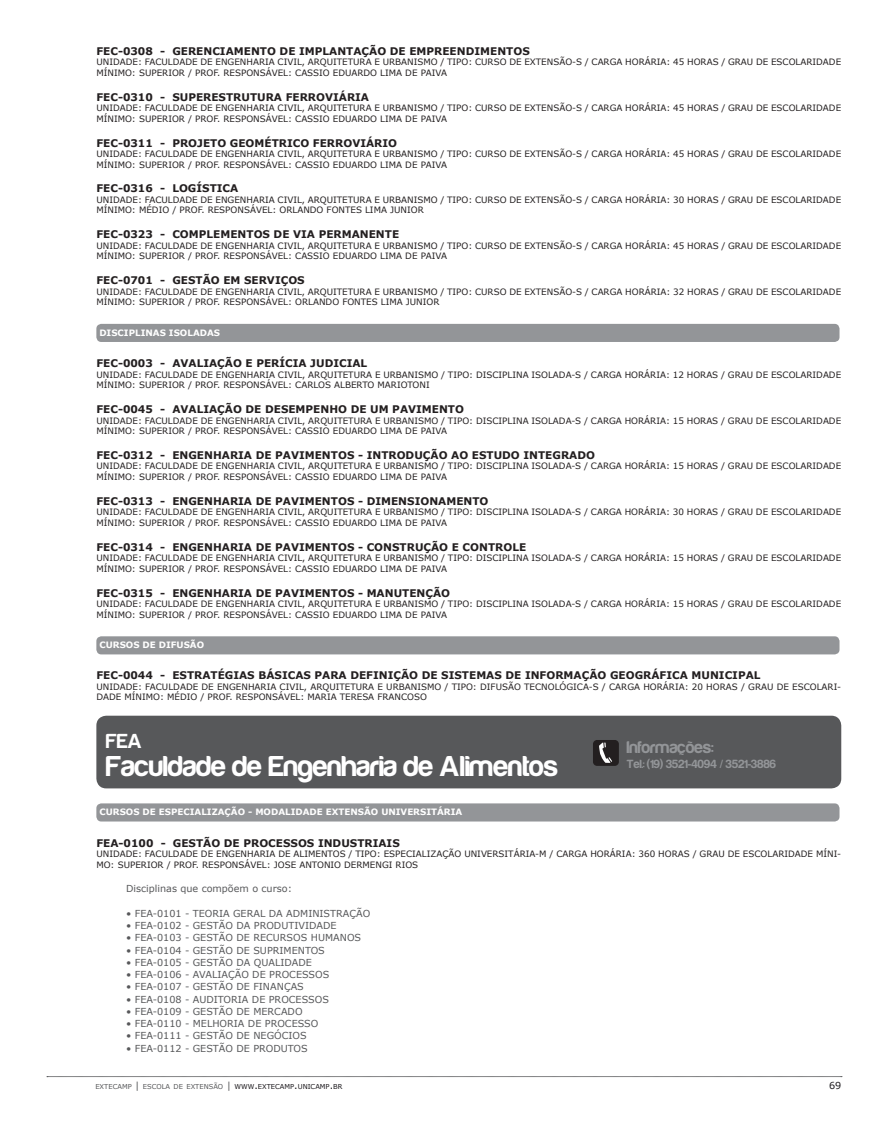
<style>
.page{position:relative;width:888px;height:1136px;background:#fff}
.page>*{position:absolute;margin:0;border:0;box-sizing:border-box;transform-origin:0 0}
.t1{font:700 29.75px "Harabara";color:#fff}
.t2{font:700 21px "Harabara";color:#fff}
.t3{font:700 17.5px "Harabara";color:#939598}
.t4{font:700 12.25px "Harabara";color:#939598}
.Nome_Do_Curso{font:700 10.5px "Verdana";color:#231f20}
.ementa{font:9.62px "Verdana";color:#57585a}
.t5{font:9.62px "Verdana";color:#1a171b}
.Info_do_curso{font:8.75px/10.5px "Verdana";color:#231f20}
.t6{font:700 8.75px "Verdana";color:#fff}
.t7{font:6.65px "Verdana";color:#57585a}
.s1{font-size:9.62px}
.s2{color:#1a171b}
.s3{font-size:9.62px;color:#1a171b}
</style>
<div class="page">
<div style="left:96px;top:324px;width:743px;height:18px;background:#939598;border-radius:5px"></div>
<div style="left:96px;top:636px;width:743px;height:18px;background:#939598;border-radius:5px"></div>
<div style="left:96px;top:803px;width:743px;height:18px;background:#939598;border-radius:5px"></div>
<div style="left:96px;top:715px;width:744px;height:73px;background:#57585a;border-radius:10px"></div>
<div style="left:592px;top:739px;width:26px;height:26px;background:#231f20;border-radius:4px"></div>
<svg style="left:599px;top:742px;width:13px;height:20px"></svg>
<p class="Nome_Do_Curso" style="left:96px;top:44px;width:434px">FEC-0308 - GERENCIAMENTO DE IMPLANTAÇÃO DE EMPREENDIMENTOS</p>
<p class="Info_do_curso" style="left:96px;top:56px;width:746px">UNIDADE: FACULDADE DE ENGENHARIA CIVIL, ARQUITETURA E URBANISMO / TIPO: CURSO DE EXTENSÃO-S / CARGA HORÁRIA: 45 HORAS / GRAU DE ESCOLARIDADE<br>MÍNIMO: SUPERIOR / PROF. RESPONSÁVEL: CASSIO EDUARDO LIMA DE PAIVA</p>
<p class="Nome_Do_Curso" style="left:96px;top:90px;width:274px">FEC-0310 - SUPERESTRUTURA FERROVIÁRIA</p>
<p class="Info_do_curso" style="left:96px;top:102px;width:746px">UNIDADE: FACULDADE DE ENGENHARIA CIVIL, ARQUITETURA E URBANISMO / TIPO: CURSO DE EXTENSÃO-S / CARGA HORÁRIA: 45 HORAS / GRAU DE ESCOLARIDADE<br>MÍNIMO: SUPERIOR / PROF. RESPONSÁVEL: CASSIO EDUARDO LIMA DE PAIVA</p>
<p class="Nome_Do_Curso" style="left:96px;top:136px;width:302px">FEC-0311 - PROJETO GEOMÉTRICO FERROVIÁRIO</p>
<p class="Info_do_curso" style="left:96px;top:148px;width:746px">UNIDADE: FACULDADE DE ENGENHARIA CIVIL, ARQUITETURA E URBANISMO / TIPO: CURSO DE EXTENSÃO-S / CARGA HORÁRIA: 45 HORAS / GRAU DE ESCOLARIDADE<br>MÍNIMO: SUPERIOR / PROF. RESPONSÁVEL: CASSIO EDUARDO LIMA DE PAIVA</p>
<p class="Nome_Do_Curso" style="left:96px;top:182px;width:143px">FEC-0316 - LOGÍSTICA</p>
<p class="Info_do_curso" style="left:96px;top:194px;width:746px">UNIDADE: FACULDADE DE ENGENHARIA CIVIL, ARQUITETURA E URBANISMO / TIPO: CURSO DE EXTENSÃO-S / CARGA HORÁRIA: 30 HORAS / GRAU DE ESCOLARIDADE<br>MÍNIMO: MÉDIO / PROF. RESPONSÁVEL: ORLANDO FONTES LIMA JUNIOR</p>
<p class="Nome_Do_Curso" style="left:96px;top:228px;width:304px">FEC-0323 - COMPLEMENTOS DE VIA PERMANENTE</p>
<p class="Info_do_curso" style="left:96px;top:240px;width:746px">UNIDADE: FACULDADE DE ENGENHARIA CIVIL, ARQUITETURA E URBANISMO / TIPO: CURSO DE EXTENSÃO-S / CARGA HORÁRIA: 45 HORAS / GRAU DE ESCOLARIDADE<br>MÍNIMO: SUPERIOR / PROF. RESPONSÁVEL: CASSIO EDUARDO LIMA DE PAIVA</p>
<p class="Nome_Do_Curso" style="left:96px;top:273px;width:210px">FEC-0701 - GESTÃO EM SERVIÇOS</p>
<p class="Info_do_curso" style="left:96px;top:286px;width:746px">UNIDADE: FACULDADE DE ENGENHARIA CIVIL, ARQUITETURA E URBANISMO / TIPO: CURSO DE EXTENSÃO-S / CARGA HORÁRIA: 32 HORAS / GRAU DE ESCOLARIDADE<br>MÍNIMO: SUPERIOR / PROF. RESPONSÁVEL: ORLANDO FONTES LIMA JUNIOR</p>
<p class="t6" style="left:99px;top:327px;width:122px">DISCIPLINAS ISOLADAS</p>
<p class="Nome_Do_Curso" style="left:96px;top:356px;width:272px">FEC-0003 - AVALIAÇÃO E PERÍCIA JUDICIAL</p>
<p class="Info_do_curso" style="left:96px;top:369px;width:746px">UNIDADE: FACULDADE DE ENGENHARIA CIVIL, ARQUITETURA E URBANISMO / TIPO: DISCIPLINA ISOLADA-S / CARGA HORÁRIA: 12 HORAS / GRAU DE ESCOLARIDADE<br>MÍNIMO: SUPERIOR / PROF. RESPONSÁVEL: CARLOS ALBERTO MARIOTONI</p>
<p class="Nome_Do_Curso" style="left:96px;top:402px;width:369px">FEC-0045 - AVALIAÇÃO DE DESEMPENHO DE UM PAVIMENTO</p>
<p class="Info_do_curso" style="left:96px;top:415px;width:746px">UNIDADE: FACULDADE DE ENGENHARIA CIVIL, ARQUITETURA E URBANISMO / TIPO: DISCIPLINA ISOLADA-S / CARGA HORÁRIA: 15 HORAS / GRAU DE ESCOLARIDADE<br>MÍNIMO: SUPERIOR / PROF. RESPONSÁVEL: CASSIO EDUARDO LIMA DE PAIVA</p>
<p class="Nome_Do_Curso" style="left:96px;top:448px;width:500px">FEC-0312 - ENGENHARIA DE PAVIMENTOS - INTRODUÇÃO AO ESTUDO INTEGRADO</p>
<p class="Info_do_curso" style="left:96px;top:460px;width:746px">UNIDADE: FACULDADE DE ENGENHARIA CIVIL, ARQUITETURA E URBANISMO / TIPO: DISCIPLINA ISOLADA-S / CARGA HORÁRIA: 15 HORAS / GRAU DE ESCOLARIDADE<br>MÍNIMO: SUPERIOR / PROF. RESPONSÁVEL: CASSIO EDUARDO LIMA DE PAIVA</p>
<p class="Nome_Do_Curso" style="left:96px;top:494px;width:393px">FEC-0313 - ENGENHARIA DE PAVIMENTOS - DIMENSIONAMENTO</p>
<p class="Info_do_curso" style="left:96px;top:506px;width:746px">UNIDADE: FACULDADE DE ENGENHARIA CIVIL, ARQUITETURA E URBANISMO / TIPO: DISCIPLINA ISOLADA-S / CARGA HORÁRIA: 30 HORAS / GRAU DE ESCOLARIDADE<br>MÍNIMO: SUPERIOR / PROF. RESPONSÁVEL: CASSIO EDUARDO LIMA DE PAIVA</p>
<p class="Nome_Do_Curso" style="left:96px;top:540px;width:431px">FEC-0314 - ENGENHARIA DE PAVIMENTOS - CONSTRUÇÃO E CONTROLE</p>
<p class="Info_do_curso" style="left:96px;top:552px;width:746px">UNIDADE: FACULDADE DE ENGENHARIA CIVIL, ARQUITETURA E URBANISMO / TIPO: DISCIPLINA ISOLADA-S / CARGA HORÁRIA: 15 HORAS / GRAU DE ESCOLARIDADE<br>MÍNIMO: SUPERIOR / PROF. RESPONSÁVEL: CASSIO EDUARDO LIMA DE PAIVA</p>
<p class="Nome_Do_Curso" style="left:96px;top:586px;width:355px">FEC-0315 - ENGENHARIA DE PAVIMENTOS - MANUTENÇÃO</p>
<p class="Info_do_curso" style="left:96px;top:598px;width:746px">UNIDADE: FACULDADE DE ENGENHARIA CIVIL, ARQUITETURA E URBANISMO / TIPO: DISCIPLINA ISOLADA-S / CARGA HORÁRIA: 15 HORAS / GRAU DE ESCOLARIDADE<br>MÍNIMO: SUPERIOR / PROF. RESPONSÁVEL: CASSIO EDUARDO LIMA DE PAIVA</p>
<p class="t6" style="left:99px;top:639px;width:106px">CURSOS DE DIFUSÃO</p>
<p class="Nome_Do_Curso" style="left:96px;top:668px;width:665px">FEC-0044 - ESTRATÉGIAS BÁSICAS PARA DEFINIÇÃO DE SISTEMAS DE INFORMAÇÃO GEOGRÁFICA MUNICIPAL</p>
<p class="Info_do_curso" style="left:96px;top:681px;width:746px">UNIDADE: FACULDADE DE ENGENHARIA CIVIL, ARQUITETURA E URBANISMO / TIPO: DIFUSÃO TECNOLÓGICA-S / CARGA HORÁRIA: 20 HORAS / GRAU DE ESCOLARI-<br>DADE MÍNIMO: MÉDIO / PROF. RESPONSÁVEL: MARIA TERESA FRANCOSO</p>
<p class="t2" style="left:106px;top:729px;width:37px">FEA</p>
<p class="t1" style="left:106px;top:750px;width:453px">Faculdade de Engenharia de Alimentos</p>
<p class="t3" style="left:626px;top:738px;width:88px">Informações:</p>
<p class="t4" style="left:626px;top:757px;width:151px">Tel.: (19) 3521-4094 / 3521-3886</p>
<p class="t6" style="left:99px;top:806px;width:364px">CURSOS DE ESPECIALIZAÇÃO - MODALIDADE EXTENSÃO UNIVERSITÁRIA</p>
<p class="Nome_Do_Curso" style="left:96px;top:836px;width:305px">FEA-0100 - GESTÃO DE PROCESSOS INDUSTRIAIS</p>
<p class="Info_do_curso" style="left:96px;top:848px;width:746px">UNIDADE: FACULDADE DE ENGENHARIA DE ALIMENTOS / TIPO: ESPECIALIZAÇÃO UNIVERSITÁRIA-M / CARGA HORÁRIA: 360 HORAS / GRAU DE ESCOLARIDADE MÍNI-<br>MO: SUPERIOR / PROF. RESPONSÁVEL: JOSE ANTONIO DERMENGI RIOS</p>
<p class="ementa" style="left:126px;top:882px;width:167px">Disciplinas que compõem o curso:</p>
<p class="ementa" style="left:126px;top:906px;width:245px">• FEA-0101 - TEORIA GERAL DA ADMINISTRAÇÃO</p>
<p class="ementa" style="left:126px;top:919px;width:212px">• FEA-0102 - GESTÃO DA PRODUTIVIDADE</p>
<p class="ementa" style="left:126px;top:931px;width:236px">• FEA-0103 - GESTÃO DE RECURSOS HUMANOS</p>
<p class="ementa" style="left:126px;top:943px;width:200px">• FEA-0104 - GESTÃO DE SUPRIMENTOS</p>
<p class="ementa" style="left:126px;top:955px;width:187px">• FEA-0105 - GESTÃO DA QUALIDADE</p>
<p class="ementa" style="left:126px;top:968px;width:204px">• FEA-0106 - AVALIAÇÃO DE PROCESSOS</p>
<p class="ementa" style="left:126px;top:980px;width:179px">• FEA-0107 - GESTÃO DE FINANÇAS</p>
<p class="ementa" style="left:126px;top:992px;width:204px">• FEA-0108 - AUDITORIA DE PROCESSOS</p>
<p class="ementa" style="left:126px;top:1004px;width:178px">• FEA-0109 - GESTÃO DE MERCADO</p>
<p class="ementa" style="left:126px;top:1017px;width:194px">• FEA-0110 - MELHORIA DE PROCESSO</p>
<p class="ementa" style="left:126px;top:1029px;width:182px">• FEA-0111 - GESTÃO DE NEGÓCIOS</p>
<p class="ementa" style="left:126px;top:1041px;width:183px">• FEA-0112 - GESTÃO DE PRODUTOS</p>
<p class="t7" style="left:95px;top:1082px;width:248px">EXTECAMP <span class="s1">|</span> ESCOLA DE EXTENSÃO <span class="s1">|</span> <span class="s2">WWW</span><span class="s3">.</span><span class="s2">EXTECAMP</span><span class="s3">.</span><span class="s2">UNICAMP</span><span class="s3">.</span><span class="s2">BR</span></p>
<p class="t5" style="left:828px;top:1078px;width:14px">69</p>
</div>
